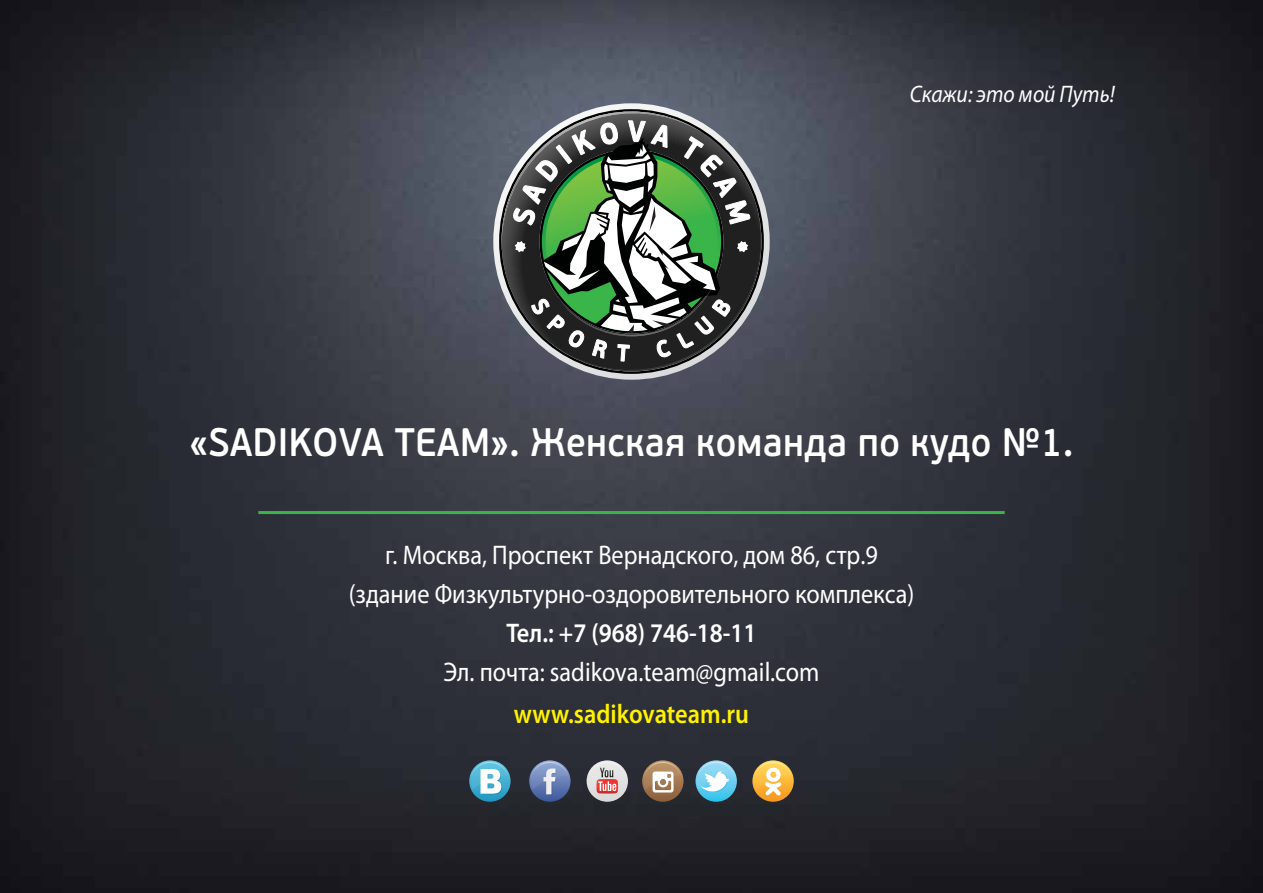
<style>
.page{position:relative;width:1263px;height:893px;background:#fff}
.page>*{position:absolute;margin:0;border:0;box-sizing:border-box;transform-origin:0 0}
.t1{font:600 39.75px "PF Beau Sans Pro";letter-spacing:.01em;color:#fff;scale:.9 1}
.t2{font:27px/39px "Myriad Pro";color:#fff;text-align:center;scale:.9 1}
.t3{font:600 27px "Myriad Pro";color:#fff;scale:.9 1}
.t4{font:600 27px "Myriad Pro";color:#fff200;scale:.9 1}
.t5{font:italic 24px "Myriad Pro";color:#fff;scale:.9 1}
</style>
<div class="page">
<img style="left:0;top:0;width:1263px;height:893px">
<svg style="left:469px;top:760px;width:42px;height:42px"></svg>
<svg style="left:529px;top:760px;width:41px;height:42px"></svg>
<svg style="left:531px;top:762px;width:38px;height:33px"></svg>
<svg style="left:642px;top:760px;width:41px;height:42px"></svg>
<svg style="left:587px;top:760px;width:41px;height:42px"></svg>
<svg style="left:588px;top:762px;width:38px;height:32px"></svg>
<svg style="left:695px;top:760px;width:42px;height:42px"></svg>
<svg style="left:752px;top:760px;width:42px;height:42px"></svg>
<svg style="left:697px;top:762px;width:38px;height:30px"></svg>
<svg style="left:471px;top:762px;width:38px;height:32px"></svg>
<svg style="left:754px;top:762px;width:38px;height:35px"></svg>
<svg style="left:644px;top:762px;width:38px;height:31px"></svg>
<svg style="left:493px;top:103px;width:277px;height:277px"></svg>
<svg style="left:501px;top:112px;width:260px;height:261px"></svg>
<hr style="left:258px;top:511px;width:747px;height:3px;background:#39b54a">
<p class="t5" style="left:910px;top:79px;width:229px">Скажи: это мой Путь!</p>
<h1 class="t1" style="left:189px;top:419px;width:984px">«SADIKOVA TEAM». Женская команда по кудо №1.</h1>
<p class="t2" style="left:349px;top:535px;width:630px">г. Москва, Проспект Вернадского, дом 86, стр.9 (здание Физкультурно-оздоровительного комплекса)</p>
<p class="t3" style="left:506px;top:615px;width:280px">Тел.: +7 (968) 746-18-11</p>
<p class="t2" style="left:443px;top:652px;width:419px">Эл. почта: sadikova.team@gmail.com</p>
<p class="t4" style="left:514px;top:696px;width:263px">www.sadikovateam.ru</p>
</div>
